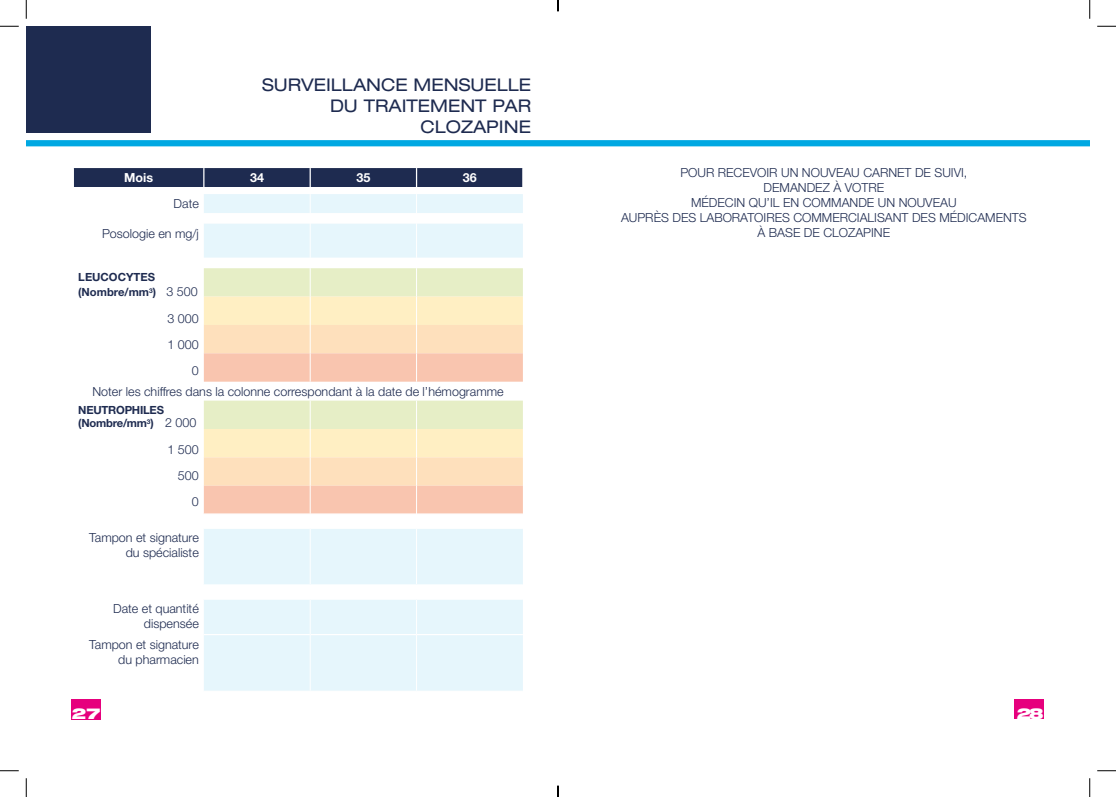
<style>
.page{position:relative;width:1116px;height:797px;background:#fff}
.page>*{position:absolute;margin:0;border:0;box-sizing:border-box;transform-origin:0 0}
.t1{font:expanded 17.5px/21px "Helvetica Neue LT Pro";color:#1e2b50;text-align:right}
.t2{font:900 expanded 15px "Helvetica Neue LT Pro";color:#fff}
.t3{font:300 12.5px/15px "Helvetica Neue LT Pro";color:#1e2b50;text-align:right}
.t4{font:700 12.5px "Helvetica Neue LT Pro";color:#fff}
.t5{font:700 11.25px/13.8px "Helvetica Neue LT Pro";letter-spacing:-.02em;color:#1e2b50}
.t6{font:700 11.25px/15px "Helvetica Neue LT Pro";color:#1e2b50}
.s1{font-weight:300;font-size:12.5px}
</style>
<div class="page">
<div style="left:26px;top:26px;width:124px;height:107px;background:#1e2b50"></div>
<div style="left:26px;top:140px;width:1063px;height:6px;background:#00a8e2"></div>
<div style="left:1014px;top:698px;width:29px;height:20px;background:#e6007d"></div>
<div style="left:71px;top:698px;width:29px;height:21px;background:#e6007d"></div>
<svg style="left:204px;top:194px;width:319px;height:496px;fill:#e6f6fc"></svg>
<div style="left:204px;top:268px;width:319px;height:28px;background:#e6eec6"></div>
<div style="left:204px;top:296px;width:319px;height:29px;background:#ffefc3"></div>
<div style="left:204px;top:325px;width:319px;height:28px;background:#fee0bc"></div>
<svg style="left:204px;top:353px;width:319px;height:160px;background:#f8dfc2"></svg>
<svg style="left:73px;top:168px;width:450px;height:19px;background:#212d52"></svg>
<hr style="left:204px;top:513px;width:106px;height:1px;background:#fff">
<hr style="left:310px;top:513px;width:106px;height:1px;background:#fff">
<hr style="left:417px;top:513px;width:106px;height:1px;background:#fff">
<hr style="left:204px;top:527px;width:106px;height:2px;background:#fff">
<hr style="left:310px;top:527px;width:106px;height:2px;background:#fff">
<hr style="left:417px;top:527px;width:106px;height:2px;background:#fff">
<hr style="left:204px;top:584px;width:106px;height:1px;background:#fff">
<hr style="left:310px;top:584px;width:106px;height:1px;background:#fff">
<hr style="left:416px;top:584px;width:107px;height:1px;background:#fff">
<hr style="left:204px;top:598px;width:106px;height:1px;background:#fff">
<hr style="left:310px;top:598px;width:106px;height:1px;background:#fff">
<hr style="left:416px;top:598px;width:107px;height:1px;background:#fff">
<hr style="left:204px;top:634px;width:106px;height:1px;background:#fff">
<hr style="left:310px;top:634px;width:106px;height:1px;background:#fff">
<hr style="left:417px;top:634px;width:106px;height:1px;background:#fff">
<hr style="left:310px;top:224px;width:1px;height:33px;background:#fff">
<hr style="left:416px;top:224px;width:1px;height:33px;background:#fff">
<svg style="left:309px;top:194px;width:2px;height:30px"></svg>
<svg style="left:416px;top:194px;width:1px;height:30px"></svg>
<svg style="left:309px;top:257px;width:2px;height:124px"></svg>
<svg style="left:416px;top:257px;width:1px;height:124px"></svg>
<svg style="left:310px;top:400px;width:1px;height:127px"></svg>
<svg style="left:416px;top:400px;width:1px;height:128px"></svg>
<hr style="left:310px;top:528px;width:1px;height:56px;background:#fff">
<hr style="left:416px;top:528px;width:1px;height:56px;background:#fff">
<hr style="left:310px;top:599px;width:1px;height:35px;background:#fff">
<hr style="left:416px;top:599px;width:1px;height:35px;background:#fff">
<hr style="left:310px;top:634px;width:1px;height:56px;background:#fff">
<hr style="left:416px;top:634px;width:1px;height:56px;background:#fff">
<svg style="left:0;top:25px;width:19px;height:2px"></svg>
<svg style="left:1097px;top:25px;width:18px;height:2px"></svg>
<svg style="left:0;top:770px;width:19px;height:1px"></svg>
<svg style="left:1097px;top:770px;width:18px;height:1px"></svg>
<svg style="left:25px;top:0;width:2px;height:19px"></svg>
<svg style="left:25px;top:778px;width:2px;height:19px"></svg>
<svg style="left:1089px;top:0;width:1px;height:19px"></svg>
<svg style="left:1089px;top:778px;width:1px;height:19px"></svg>
<svg style="left:557px;top:0;width:2px;height:11px"></svg>
<svg style="left:557px;top:785px;width:2px;height:12px"></svg>
<h1 class="t1" style="left:262px;top:73px;width:270px">SURVEILLANCE MENSUELLE<br>DU TRAITEMENT PAR<br>CLOZAPINE</h1>
<p class="t4" style="left:124px;top:170px;width:30px">Mois</p>
<p class="t4" style="left:250px;top:170px;width:15px">34</p>
<p class="t4" style="left:356px;top:170px;width:15px">35</p>
<p class="t4" style="left:463px;top:170px;width:15px">36</p>
<p class="t3" style="left:174px;top:196px;width:27px">Date</p>
<p class="t3" style="left:102px;top:225px;width:98px">Posologie en mg/j</p>
<p class="t6" style="left:78px;top:269px;width:121px">LEUCOCYTES (Nombre/mm<sup>3</sup>) <span class="s1">3 500</span></p>
<p class="t3" style="left:167px;top:305px;width:33px;line-height:26.2px">3 000<br>1 000<br>0</p>
<p class="t3" style="left:92px;top:383px;width:413px">Noter les chiffres dans la colonne correspondant à la date de l’hémogramme</p>
<p class="t5" style="left:78px;top:402px;width:120px">NEUTROPHILES (Nombre/mm<sup>3</sup>) <span class="s1">2 000</span></p>
<p class="t3" style="left:167px;top:436px;width:33px;line-height:26.2px">1 500<br>500<br>0</p>
<p class="t3" style="left:89px;top:530px;width:111px">Tampon et signature du spécialiste</p>
<p class="t3" style="left:113px;top:601px;width:87px">Date et quantité dispensée</p>
<p class="t3" style="left:89px;top:636px;width:111px">Tampon et signature du pharmacien</p>
<p class="t3" style="left:621px;top:165px;width:407px;text-align:center">POUR RECEVOIR UN NOUVEAU CARNET DE SUIVI,<br>DEMANDEZ À VOTRE<br>MÉDECIN QU’IL EN COMMANDE UN NOUVEAU<br>AUPRÈS DES LABORATOIRES COMMERCIALISANT DES MÉDICAMENTS À BASE DE CLOZAPINE</p>
<p class="t2" style="left:72px;top:704px;width:30px">27</p>
<p class="t2" style="left:1016px;top:703px;width:28px">28</p>
</div>
